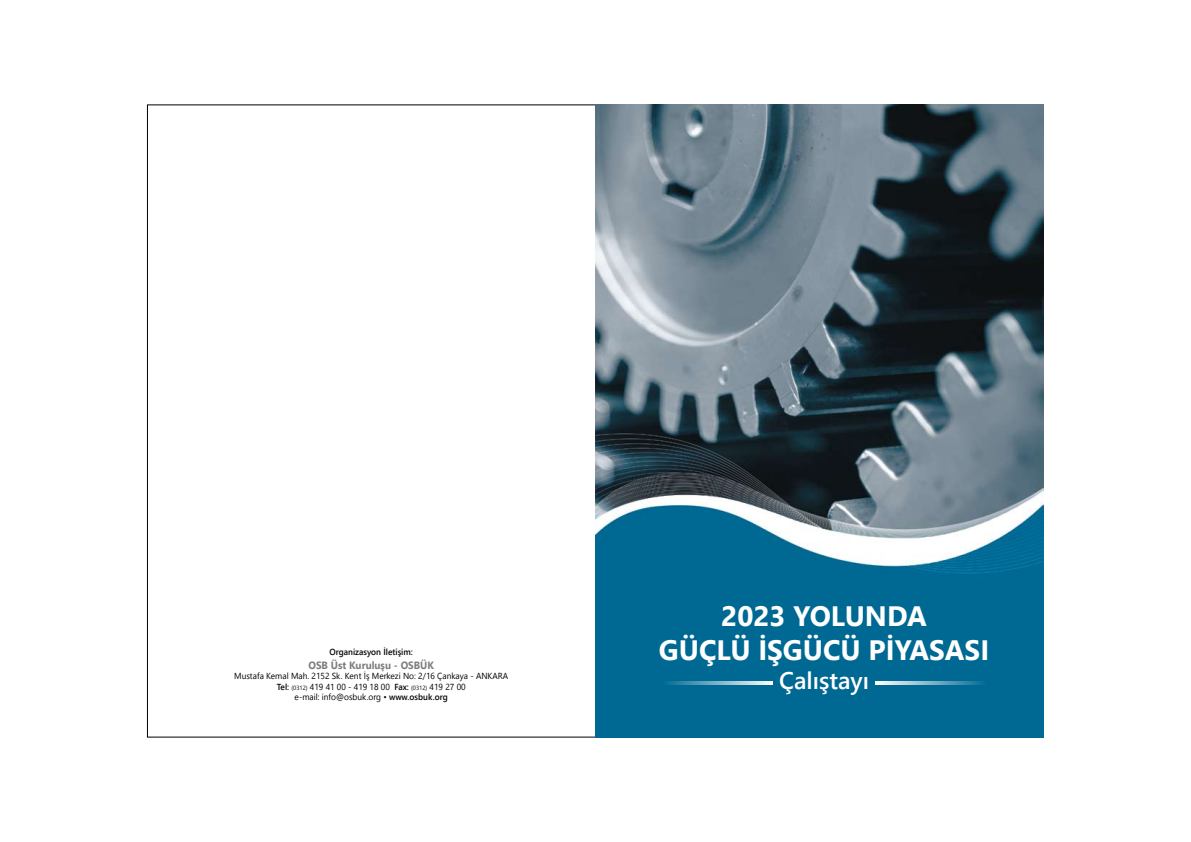
<style>
.page{position:relative;width:1191px;height:842px;background:#fff}
.page>*{position:absolute;margin:0;border:0;box-sizing:border-box;transform-origin:0 0}
.t1{font:700 28px/33.6px "Segoe UI";color:#fff;text-align:center}
.t2{font:600 24px "Segoe UI";color:#fff}
.t3{font:700 10.5px "Segoe UI";color:#7c7d7d;scale:.95 1}
.t4{font:8.8px/10.5px "Segoe UI";color:#000;text-align:center;scale:.95 1}
.t5{font:600 8.8px "Segoe UI";color:#000;scale:.95 1}
.s1{font-weight:600}
.s2{font-size:6.1px}
</style>
<div class="page">
<img style="left:595px;top:105px;width:448px;height:632px">
<svg style="left:875px;top:681px;width:111px;height:4px"></svg>
<svg style="left:662px;top:681px;width:111px;height:4px"></svg>
<p class="t5" style="left:329px;top:645px;width:89px">Organizasyon İletişim:</p>
<p class="t3" style="left:308px;top:657px;width:134px">OSB Üst Kuruluşu - OSBÜK</p>
<p class="t4" style="left:234px;top:670px;width:290px">Mustafa Kemal Mah. 2152 Sk. Kent İş Merkezi No: 2/16 Çankaya - ANKARA<br><span class="s1">Tel:</span> <span class="s2">(0312)</span> 419 41 00 - 419 18 00 <span class="s1">Fax:</span> <span class="s2">(0312)</span> 419 27 00<br>e-mail: info@osbuk.org • <span class="s1">www.osbuk.org</span></p>
<h1 class="t1" style="left:659px;top:598px;width:332px">2023 YOLUNDA<br>GÜÇLÜ İŞGÜCÜ PİYASASI</h1>
<h2 class="t2" style="left:779px;top:662px;width:91px">Çalıştayı</h2>
</div>
